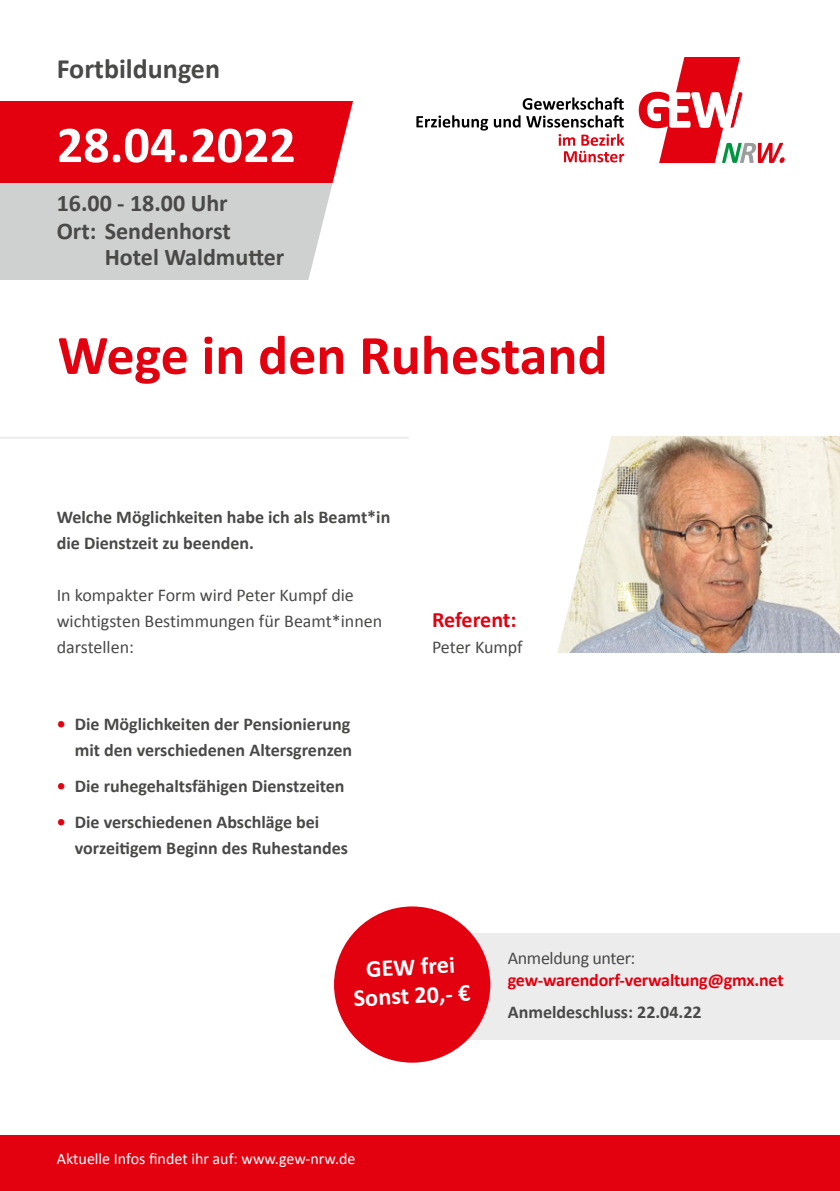
<style>
.page{position:relative;width:840px;height:1191px;background:#fff}
.page>*{position:absolute;margin:0;border:0;box-sizing:border-box;transform-origin:0 0}
.t1{font:700 56px "Calibri";color:#e3000f}
.t2{font:700 52px "Calibri";color:#fff}
.t3{font:700 28px "Calibri";color:#494948}
.t4{font:700 24.2px/28.6px "Calibri";color:#fff;text-align:center}
.t5{font:700 24px "Calibri";color:#494948}
.t6{font:700 22px "Calibri";letter-spacing:-.01em;color:#e3000f}
.t7{font:700 18px/26px "Calibri";color:#494948}
.t8{font:18px/26px "Calibri";color:#494948}
.t9{font:700 18px "Calibri";letter-spacing:-.01em;color:#e3000f}
.t10{font:18px "Calibri";letter-spacing:-.02em;color:#494948}
.t11{font:16px "Calibri";color:#fff}
.s1{color:#e3000f}
</style>
<div class="page">
<img style="left:621px;top:437px;width:218px;height:215px">
<svg style="left:557px;top:436px;width:64px;height:217px"></svg>
<hr style="left:0;top:437px;width:408px;height:2px;background:#ececed">
<div style="left:0;top:1135px;width:839px;height:56px;background:#e3000f"></div>
<div style="left:432px;top:933px;width:407px;height:106px;background:#ececed"></div>
<div style="left:0;top:183px;width:366px;height:96px;background:#cfd0d0"></div>
<div style="left:0;top:102px;width:367px;height:81px;background:#e3000f"></div>
<svg style="left:296px;top:101px;width:71px;height:179px;fill:#fff"></svg>
<div style="left:334px;top:906px;width:156px;height:156px;background:#e3000f;border-radius:50%"></div>
<svg style="left:638px;top:57px;width:146px;height:106px"></svg>
<svg style="left:416px;top:97px;width:208px;height:65px"></svg>
<h3 class="t3" style="left:57px;top:49px;width:165px">Fortbildungen</h3>
<h2 class="t2" style="left:57px;top:108px;width:240px">28.04.2022</h2>
<h3 class="t5" style="left:57px;top:186px;width:172px">16.00 - 18.00 Uhr</h3>
<h3 class="t5" style="left:57px;top:214px;width:175px">Ort: Sendenhorst</h3>
<h3 class="t5" style="left:105px;top:240px;width:181px">Hotel Waldmutter</h3>
<h1 class="t1" style="left:58px;top:315px;width:551px">Wege in den Ruhestand</h1>
<p class="t7" style="left:57px;top:503px;width:335px">Welche Möglichkeiten habe ich als Beamt*in die Dienstzeit zu beenden.</p>
<p class="t8" style="left:57px;top:580px;width:327px">In kompakter Form wird Peter Kumpf die wichtigsten Bestimmungen für Beamt*innen darstellen:</p>
<p class="t7" style="left:57px;top:710px;width:297px;text-align:right"><span class="s1">•</span> Die Möglichkeiten der Pensionierung mit den verschiedenen Altersgrenzen</p>
<p class="t7" style="left:57px;top:772px;width:289px"><span class="s1">•</span> Die ruhegehaltsfähigen Dienstzeiten</p>
<p class="t7" style="left:75px;top:808px;width:274px;text-indent:-18px"><span class="s1">•</span> Die verschiedenen Abschläge bei vorzeitigem Beginn des Ruhestandes</p>
<p class="t6" style="left:432px;top:604px;width:86px">Referent:</p>
<p class="t8" style="left:432px;top:633px;width:92px">Peter Kumpf</p>
<h3 class="t4" style="left:351px;top:954px;width:118px;rotate:-3deg">GEW frei<br>Sonst 20,- €</h3>
<p class="t10" style="left:507px;top:947px;width:129px">Anmeldung unter:</p>
<p class="t9" style="left:507px;top:967px;width:277px">gew-warendorf-verwaltung@gmx.net</p>
<p class="t7" style="left:507px;top:998px;width:195px">Anmeldeschluss: 22.04.22</p>
<p class="t11" style="left:57px;top:1148px;width:300px">Aktuelle Infos findet ihr auf: www.gew-nrw.de</p>
</div>
